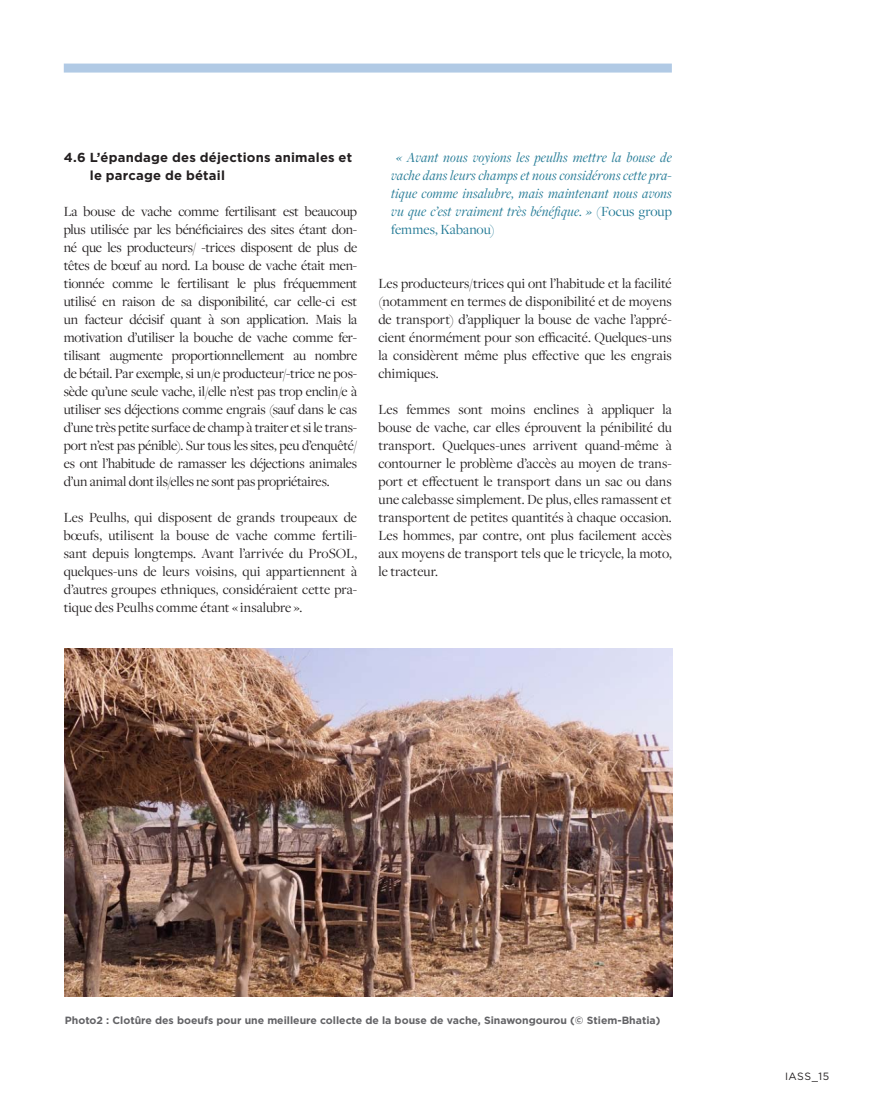
<style>
.page{position:relative;width:893px;height:1106px;background:#fff}
.page>*{position:absolute;margin:0;border:0;box-sizing:border-box;transform-origin:0 0}
.t1{font:14.55px/18px "Freight Disp Pro";color:#231f20;text-align:justify}
.t2{font:italic 14.55px/18px "Freight Disp Pro";letter-spacing:.01em;color:#1e7793;text-align:justify}
.t3{font:700 13.05px/18px "Gotham";letter-spacing:.015em;color:#231f20}
.t4{font:700 10.5px "Gotham";color:#636366}
.t5{font:10.5px "Gotham";letter-spacing:.04em;color:#231f20}
.s1{font-style:normal}
</style>
<div class="page">
<div style="left:64px;top:64px;width:608px;height:9px;background:#b1cae5"></div>
<img style="left:65px;top:648px;width:608px;height:348px">
<p class="t3" style="left:90px;top:148px;width:264px;text-indent:-26px">4.6 L’épandage des déjections animales et le parcage de bétail</p>
<p class="t1" style="left:64px;top:202px;width:295px">La bouse de vache comme fertilisant est beaucoup plus utilisée par les bénéficiaires des sites étant don&shy;né que les producteurs/ -trices disposent de plus de têtes de bœuf au nord. La bouse de vache était men&shy;tionnée comme le fertilisant le plus fréquemment utilisé en raison de sa disponibilité, car celle-ci est un facteur décisif quant à son application. Mais la motivation d’utiliser la bouche de vache comme fer&shy;tilisant augmente proportionnellement au nombre de bétail. Par exemple, si un/e producteur/-trice ne pos&shy;sède qu’une seule vache, il/elle n’est pas trop enclin/e à utiliser ses déjections comme engrais (sauf dans le cas d’une très petite surface de champ à traiter et si le trans&shy;port n’est pas pénible). Sur tous les sites, peu d’enquêté/ es ont l’habitude de ramasser les déjections animales d’un animal dont ils/elles ne sont pas propriétaires.</p>
<p class="t1" style="left:64px;top:508px;width:295px">Les Peulhs, qui disposent de grands troupeaux de bœufs, utilisent la bouse de vache comme fertili&shy;sant depuis longtemps. Avant l’arrivée du ProSOL, quelques-uns de leurs voisins, qui appartiennent à d’autres groupes ethniques, considéraient cette pra&shy;tique des Peulhs comme étant « insalubre ».</p>
<p class="t2" style="left:391px;top:148px;width:282px;text-indent:5px">« Avant nous voyions les peulhs mettre la bouse de vache dans leurs champs et nous considérons cette pra&shy;tique comme insalubre, mais maintenant nous avons vu que c’est vraiment très bénéfique. » <span class="s1">(Focus group femmes, Kabanou)</span></p>
<p class="t1" style="left:378px;top:274px;width:295px">Les producteurs/trices qui ont l’habitude et la facilité (notamment en termes de disponibilité et de moyens de transport) d’appliquer la bouse de vache l’appré&shy;cient énormément pour son efficacité. Quelques-uns la considèrent même plus effective que les engrais chimiques.</p>
<p class="t1" style="left:378px;top:400px;width:295px">Les femmes sont moins enclines à appliquer la bouse de vache, car elles éprouvent la pénibilité du transport. Quelques-unes arrivent quand-même à contourner le problème d’accès au moyen de trans&shy;port et effectuent le transport dans un sac ou dans une calebasse simplement. De plus, elles ramassent et transportent de petites quantités à chaque occasion.<br>Les hommes, par contre, ont plus facilement accès aux moyens de transport tels que le tricycle, la moto, le tracteur.</p>
<p class="t4" style="left:65px;top:1013px;width:597px">Photo2 : Clotûre des boeufs pour une meilleure collecte de la bouse de vache, Sinawongourou (© Stiem-Bhatia)</p>
<p class="t5" style="left:785px;top:1070px;width:46px">IASS_15</p>
</div>
